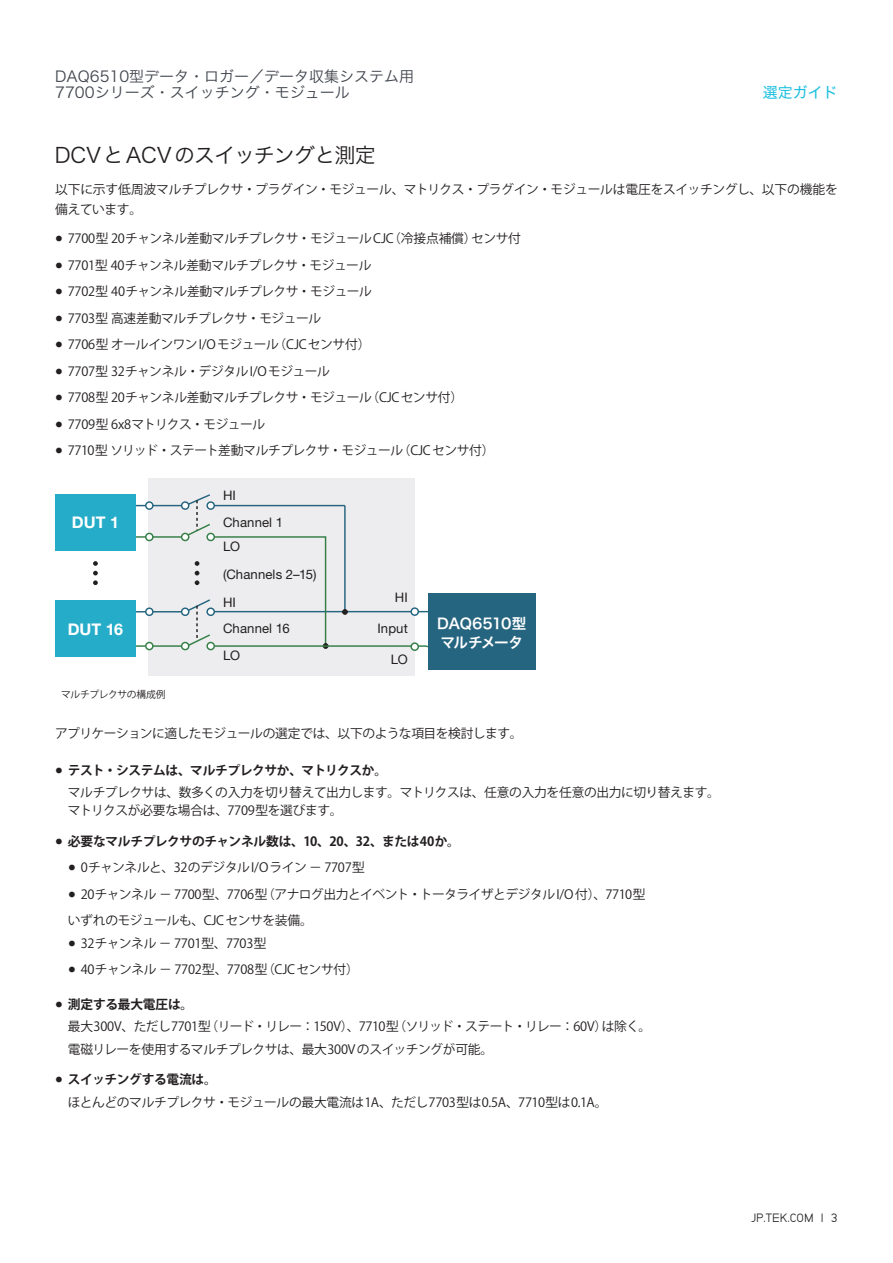
<style>
.page{position:relative;width:893px;height:1263px;background:#fff}
.page>*{position:absolute;margin:0;border:0;box-sizing:border-box;transform-origin:0 0}
.t1{font:21px "Hira Kaku Std W3";letter-spacing:-.03em;color:#231f20}
.t2{font:700 16.05px "Helvetica Neue LT Std";color:#fff}
.t3{font:15px/16.5px "Hira Kaku Std W3";color:#41464e}
.t4{font:15px "Hira Kaku Std W4";color:#1cbfdf}
.t5{font:14.55px/18.9px "Hira Kaku Std W6";letter-spacing:-.03em;color:#fff}
.t6{font:13.2px/27.9px "Helvetica Neue LT Std";letter-spacing:.01em;color:#221f1f}
.t7{font:12.75px/22.2px "Koz Go Pro";letter-spacing:-.025em;color:#231f20}
.t8{font:700 12.75px "Koz Go Pro";letter-spacing:-.025em;color:#231f20}
.t9{font:12px "Neubau Grotesk Nor";color:#231f20}
.t10{font:9.75px "Koz Go Pro";letter-spacing:-.025em;color:#231f20}
.s1{font-size:25.5px}
.s2{font-weight:700}
.s3{font-weight:400;font-size:25.5px}
</style>
<div class="page">
<div style="left:149px;top:479px;width:266px;height:197px;background:#ededef"></div>
<hr style="left:135px;top:505px;width:47px;height:1px;background:#256580">
<hr style="left:135px;top:536px;width:50px;height:2px;background:#357f47">
<hr style="left:135px;top:611px;width:50px;height:1px;background:#256580">
<hr style="left:135px;top:645px;width:50px;height:2px;background:#357f47">
<svg style="left:93px;top:561px;width:5px;height:24px"></svg>
<svg style="left:146px;top:502px;width:7px;height:7px"></svg>
<div style="left:145px;top:501px;width:9px;height:9px;border:1px solid #256580;border-radius:50%"></div>
<svg style="left:146px;top:533px;width:7px;height:7px"></svg>
<div style="left:145px;top:533px;width:9px;height:8px;border:1px solid #357f47;border-radius:50%"></div>
<svg style="left:146px;top:608px;width:7px;height:7px"></svg>
<div style="left:145px;top:607px;width:9px;height:9px;border:1px solid #256580;border-radius:50%"></div>
<svg style="left:146px;top:642px;width:7px;height:8px"></svg>
<div style="left:145px;top:642px;width:9px;height:8px;border:1px solid #357f47;border-radius:50%"></div>
<svg style="left:180px;top:494px;width:250px;height:156px"></svg>
<svg style="left:207px;top:642px;width:7px;height:8px"></svg>
<div style="left:206px;top:642px;width:9px;height:8px;border:1px solid #357f47;border-radius:50%"></div>
<div style="left:428px;top:594px;width:108px;height:76px;background:#256580"></div>
<div style="left:55px;top:494px;width:81px;height:56px;background:#25acc8"></div>
<div style="left:55px;top:601px;width:81px;height:56px;background:#25acc8"></div>
<svg style="left:411px;top:608px;width:7px;height:7px"></svg>
<div style="left:410px;top:607px;width:9px;height:9px;border:1px solid #256580;border-radius:50%"></div>
<svg style="left:411px;top:643px;width:7px;height:7px"></svg>
<div style="left:410px;top:642px;width:9px;height:9px;border:1px solid #357f47;border-radius:50%"></div>
<p class="t3" style="left:55px;top:68px;width:360px">DAQ6510型データ・ロガー／データ収集システム用<br>7700シリーズ・スイッチング・モジュール</p>
<p class="t4" style="left:763px;top:81px;width:76px">選定ガイド</p>
<h1 class="t1" style="left:55px;top:139px;width:322px">DCVとACVのスイッチングと測定</h1>
<p class="t7" style="left:55px;top:180px;width:784px;line-height:20.2px">以下に示す低周波マルチプレクサ・プラグイン・モジュール、マトリクス・プラグイン・モジュールは電圧をスイッチングし、以下の機能を備えています。</p>
<p class="t7" style="left:55px;top:228px;width:467px"><span class="s1">•</span> 7700型 20チャンネル差動マルチプレクサ・モジュールCJC（冷接点補償）センサ付</p>
<p class="t7" style="left:55px;top:254px;width:318px"><span class="s1">•</span> 7701型 40チャンネル差動マルチプレクサ・モジュール</p>
<p class="t7" style="left:55px;top:281px;width:318px"><span class="s1">•</span> 7702型 40チャンネル差動マルチプレクサ・モジュール</p>
<p class="t7" style="left:55px;top:307px;width:267px"><span class="s1">•</span> 7703型 高速差動マルチプレクサ・モジュール</p>
<p class="t7" style="left:55px;top:334px;width:317px"><span class="s1">•</span> 7706型 オールインワンI/Oモジュール（CJCセンサ付）</p>
<p class="t7" style="left:55px;top:360px;width:276px"><span class="s1">•</span> 7707型 32チャンネル・デジタルI/Oモジュール</p>
<p class="t7" style="left:55px;top:387px;width:409px"><span class="s1">•</span> 7708型 20チャンネル差動マルチプレクサ・モジュール（CJCセンサ付）</p>
<p class="t7" style="left:55px;top:413px;width:212px"><span class="s1">•</span> 7709型 6x8マトリクス・モジュール</p>
<p class="t7" style="left:55px;top:440px;width:441px"><span class="s1">•</span> 7710型 ソリッド・ステート差動マルチプレクサ・モジュール（CJCセンサ付）</p>
<p class="t2" style="left:72px;top:512px;width:49px">DUT 1</p>
<p class="t2" style="left:68px;top:619px;width:57px">DUT 16</p>
<p class="t10" style="left:61px;top:688px;width:106px">マルチプレクサの構成例</p>
<p class="t6" style="left:223px;top:481px;width:14px">HI</p>
<p class="t6" style="left:223px;top:508px;width:62px">Channel 1</p>
<p class="t6" style="left:223px;top:532px;width:95px">LO<br>(Channels 2–15)</p>
<p class="t6" style="left:223px;top:588px;width:14px">HI</p>
<p class="t6" style="left:395px;top:584px;width:14px">HI</p>
<p class="t6" style="left:223px;top:614px;width:68px">Channel 16</p>
<p class="t6" style="left:377px;top:614px;width:32px">Input</p>
<p class="t6" style="left:223px;top:641px;width:19px">LO</p>
<p class="t6" style="left:391px;top:645px;width:19px">LO</p>
<p class="t5" style="left:437px;top:615px;width:91px">DAQ6510型マルチメータ</p>
<p class="t7" style="left:55px;top:722px;width:469px">アプリケーションに適したモジュールの選定では、以下のような項目を検討します。</p>
<p class="t7" style="left:68px;top:759px;width:654px;text-indent:-13px"><span class="s1">•</span> <span class="s2">テスト・システムは、マルチプレクサか、マトリクスか。<br></span>マルチプレクサは、数多くの入力を切り替えて出力します。マトリクスは、任意の入力を任意の出力に切り替えます。</p>
<p class="t7" style="left:68px;top:800px;width:276px">マトリクスが必要な場合は、7709型を選びます。</p>
<p class="t8" style="left:55px;top:833px;width:406px"><span class="s3">•</span> 必要なマルチプレクサのチャンネル数は、10、20、32、または40か。</p>
<p class="t7" style="left:68px;top:857px;width:298px"><span class="s1">•</span> 0チャンネルと、32のデジタルI/Oライン － 7707型</p>
<p class="t7" style="left:68px;top:881px;width:579px;line-height:26.5px"><span class="s1">•</span> 20チャンネル － 7700型、7706型（アナログ出力とイベント・トータライザとデジタルI/O付）、7710型いずれのモジュールも、CJCセンサを装備。</p>
<p class="t7" style="left:68px;top:932px;width:200px"><span class="s1">•</span> 32チャンネル － 7701型、7703型</p>
<p class="t7" style="left:68px;top:959px;width:292px"><span class="s1">•</span> 40チャンネル － 7702型、7708型（CJCセンサ付）</p>
<p class="t7" style="left:68px;top:994px;width:585px;text-indent:-13px"><span class="s1">•</span> <span class="s2">測定する最大電圧は。<br></span>最大300V、ただし7701型（リード・リレー：150V）、7710型（ソリッド・ステート・リレー：60V）は除く。電磁リレーを使用するマルチプレクサは、最大300Vのスイッチングが可能。</p>
<p class="t7" style="left:68px;top:1069px;width:541px;text-indent:-13px"><span class="s1">•</span> <span class="s2">スイッチングする電流は。<br></span>ほとんどのマルチプレクサ・モジュールの最大電流は1A、ただし7703型は0.5A、7710型は0.1A。</p>
<p class="t9" style="left:751px;top:1211px;width:88px">JP.TEK.COM | 3</p>
</div>
